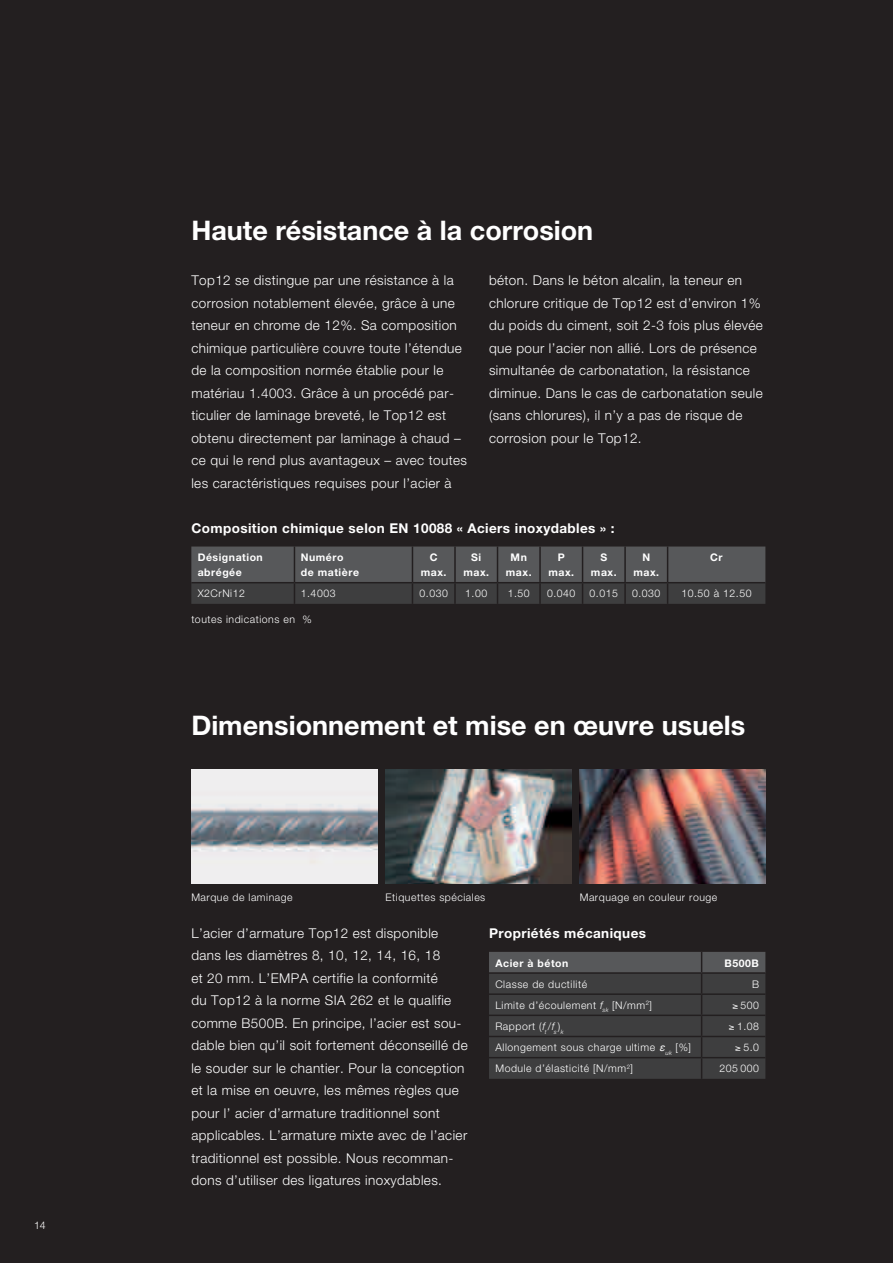
<style>
.page{position:relative;width:893px;height:1263px;background:#231f20}
.page>*{position:absolute;margin:0;border:0;box-sizing:border-box;transform-origin:0 0}
.t1{font:700 27px "Helvetica Neue SL";color:#fff}
.t2{font:300 13.5px/22.5px "Helvetica Neue SL";letter-spacing:.03em;color:#fff}
.t3{font:700 13.5px "Helvetica Neue SL";letter-spacing:.03em;color:#fff}
.t4{font:300 10.5px "Helvetica Neue SL";letter-spacing:.05em;color:#fff}
.t5{font:700 10.5px/15px "Helvetica Neue SL";letter-spacing:.05em;color:#fff;text-align:center}
.s1{font-style:italic}
.s2{font-family:"Helvetica";font-weight:400;font-style:italic}
</style>
<div class="page">
<img style="left:386px;top:770px;width:185px;height:114px">
<img style="left:191px;top:770px;width:186px;height:114px">
<img style="left:580px;top:770px;width:185px;height:114px">
<svg style="left:489px;top:952px;width:276px;height:127px;background:#3f3f40"></svg>
<svg style="left:191px;top:546px;width:574px;height:58px;background:#4b4b4d"></svg>
<p class="t4" style="left:34px;top:1221px;width:13px">14</p>
<h1 class="t1" style="left:191px;top:220px;width:403px">Haute résistance à la corrosion</h1>
<p class="t2" style="left:191px;top:270px;width:277px">Top12 se distingue par une résistance à la corrosion notablement élevée, grâce à une teneur en chrome de 12%. Sa composition chimique particulière couvre toute l’étendue de la composition normée établie pour le matériau 1.4003. Grâce à un procédé par&shy;ticulier de laminage breveté, le Top12 est obtenu directement par laminage à chaud – ce qui le rend plus avantageux – avec toutes les caractéristiques requises pour l’acier à</p>
<p class="t2" style="left:489px;top:270px;width:275px">béton. Dans le béton alcalin, la teneur en chlorure critique de Top12 est d’environ 1% du poids du ciment, soit 2-3 fois plus élevée que pour l’acier non allié. Lors de présence simultanée de carbonatation, la résistance diminue. Dans le cas de carbonatation seule (sans chlorures), il n’y a pas de risque de corrosion pour le Top12.</p>
<p class="t3" style="left:191px;top:523px;width:425px">Composition chimique selon EN 10088 « Aciers inoxydables » :</p>
<p class="t5" style="left:198px;top:551px;width:67px;text-align:left">Désignation abrégée</p>
<p class="t5" style="left:301px;top:551px;width:60px;text-align:left">Numéro de matière</p>
<p class="t5" style="left:421px;top:551px;width:27px">C max.</p>
<p class="t5" style="left:463px;top:551px;width:27px">Si max.</p>
<p class="t5" style="left:506px;top:551px;width:27px">Mn max.</p>
<p class="t5" style="left:548px;top:551px;width:27px">P max.</p>
<p class="t5" style="left:591px;top:551px;width:27px">S max.</p>
<p class="t5" style="left:633px;top:551px;width:27px">N max.</p>
<p class="t5" style="left:710px;top:551px;width:14px">Cr</p>
<p class="t4" style="left:198px;top:590px;width:49px">X2CrNi12</p>
<p class="t4" style="left:301px;top:590px;width:36px">1.4003</p>
<p class="t4" style="left:419px;top:590px;width:30px">0.030</p>
<p class="t4" style="left:465px;top:590px;width:24px">1.00</p>
<p class="t4" style="left:508px;top:590px;width:24px">1.50</p>
<p class="t4" style="left:547px;top:590px;width:30px">0.040</p>
<p class="t4" style="left:590px;top:590px;width:30px">0.015</p>
<p class="t4" style="left:632px;top:590px;width:30px">0.030</p>
<p class="t4" style="left:681px;top:590px;width:72px">10.50 à 12.50</p>
<p class="t4" style="left:191px;top:615px;width:122px">toutes indications en %</p>
<h1 class="t1" style="left:191px;top:715px;width:555px">Dimensionnement et mise en œuvre usuels</h1>
<p class="t4" style="left:191px;top:893px;width:103px">Marque de laminage</p>
<p class="t4" style="left:386px;top:893px;width:101px">Etiquettes spéciales</p>
<p class="t4" style="left:580px;top:893px;width:139px">Marquage en couleur rouge</p>
<p class="t2" style="left:191px;top:923px;width:278px">L’acier d’armature Top12 est disponible dans les diamètres 8, 10, 12, 14, 16, 18<br>et 20 mm. L’EMPA certifie la conformité<br>du Top12 à la norme SIA 262 et le qualifie comme B500B. En principe, l’acier est sou&shy;dable bien qu’il soit fortement déconseillé de le souder sur le chantier. Pour la conception et la mise en oeuvre, les mêmes règles que pour l’ acier d’armature traditionnel sont applicables. L’armature mixte avec de l’acier traditionnel est possible. Nous recomman&shy;dons d’utiliser des ligatures inoxydables.</p>
<p class="t3" style="left:489px;top:928px;width:159px">Propriétés mécaniques</p>
<p class="t5" style="left:495px;top:956px;width:74px">Acier à béton</p>
<p class="t5" style="left:725px;top:956px;width:36px">B500B</p>
<p class="t4" style="left:495px;top:980px;width:93px">Classe de ductilité</p>
<p class="t4" style="left:752px;top:980px;width:9px">B</p>
<p class="t4" style="left:495px;top:1001px;width:158px">Limite d’écoulement <span class="s1">f</span><sub>sk</sub> [N/mm<sup>2</sup>]</p>
<p class="t4" style="left:732px;top:1001px;width:28px">≥ 500</p>
<p class="t4" style="left:495px;top:1022px;width:70px">Rapport (<span class="s1">f</span><sub>t</sub>/<span class="s1">f</span><sub>s</sub>)<sub>k</sub></p>
<p class="t4" style="left:729px;top:1022px;width:32px">≥ 1.08</p>
<p class="t4" style="left:495px;top:1043px;width:197px">Allongement sous charge ultime <span class="s2">ε</span><sub>uk</sub> [%]</p>
<p class="t4" style="left:735px;top:1043px;width:25px">≥ 5.0</p>
<p class="t4" style="left:495px;top:1065px;width:139px">Module d’élasticité [N/mm<sup>2</sup>]</p>
<p class="t4" style="left:719px;top:1065px;width:41px">205 000</p>
</div>
